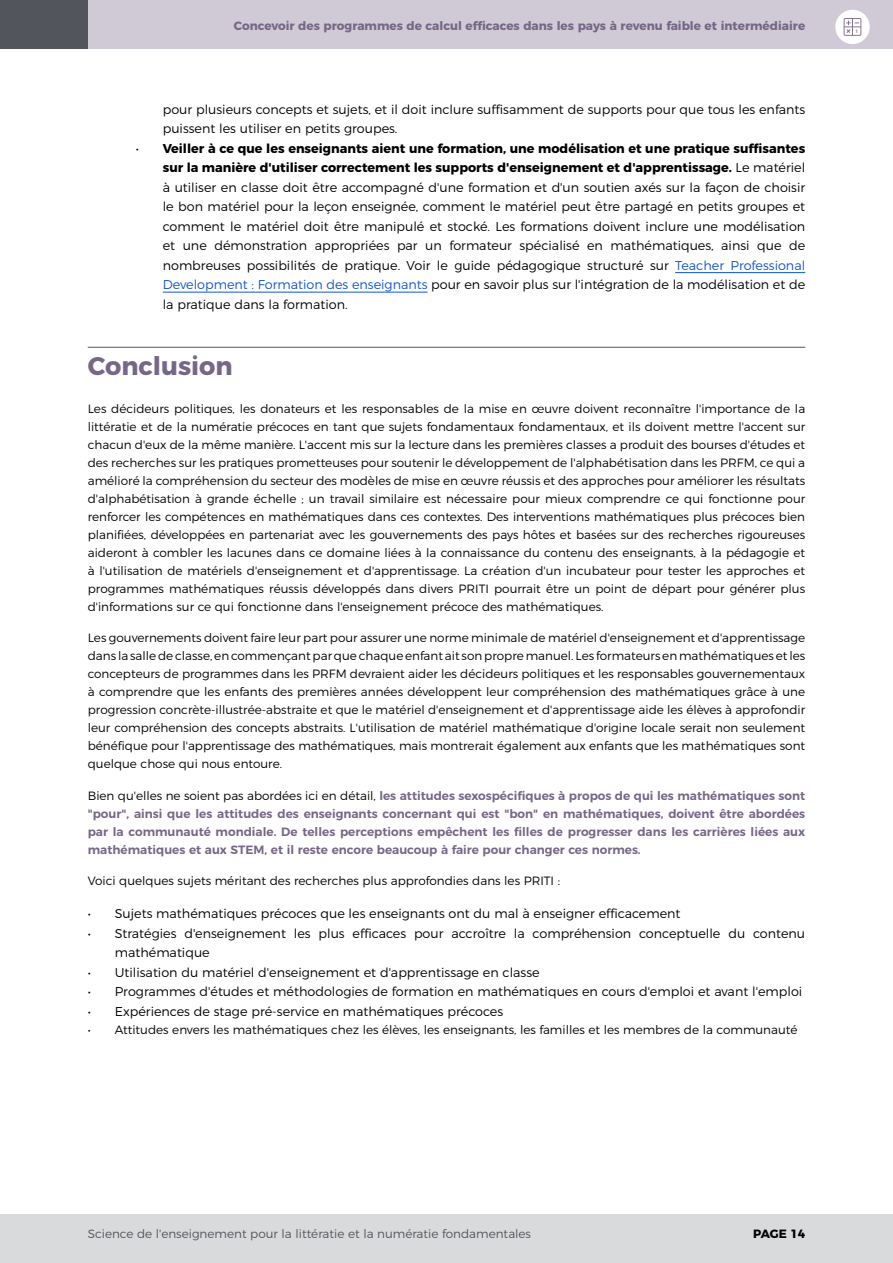
<style>
.page{position:relative;width:893px;height:1263px;background:#fff}
.page>*{position:absolute;margin:0;border:0;box-sizing:border-box;transform-origin:0 0}
.Heading1__rule{font:700 25.5px "Montserrat";color:#766787}
.t1{font:300 12.75px/19.5px "Montserrat";color:#000}
.Body{font:300 12px/18px "Montserrat";color:#000;text-align:justify}
.Body-2{font:600 12px/18px "Montserrat";color:#766787;text-align:justify}
.t2{font:700 12px "Montserrat";color:#766787}
.t3{font:300 12px "Montserrat";color:#52555b}
.t4{font:700 12px "Montserrat";letter-spacing:-.01em;color:#000}
.s1{font-weight:700}
.s2{color:#15c}
.s3{font-weight:300;color:#000}
</style>
<div class="page">
<div style="left:0;top:0;width:893px;height:49px;background:#cfcad5"></div>
<div style="left:0;top:0;width:88px;height:49px;background:#52555b"></div>
<div style="left:0;top:1214px;width:893px;height:49px;background:#d8dadb"></div>
<div style="left:835px;top:10px;width:35px;height:34px;background:#fff;border-radius:50%"></div>
<svg style="left:844px;top:18px;width:17px;height:18px"></svg>
<hr style="left:675px;top:272px;width:130px;height:1px;background:#15c">
<hr style="left:163px;top:292px;width:265px;height:1px;background:#15c">
<hr style="left:88px;top:347px;width:717px;height:1px;background:#52555b">
<p class="t2" style="left:234px;top:16px;width:573px">Concevoir des programmes de calcul efficaces dans les pays à revenu faible et intermédiaire</p>
<p class="t1" style="left:163px;top:98px;width:644px">pour plusieurs concepts et sujets, et il doit inclure suffisamment de supports pour que tous les enfants puissent les utiliser en petits groupes.</p>
<p class="t1" style="left:163px;top:137px;width:644px;text-align:justify;text-indent:-27px">• <span class="s1">Veiller à ce que les enseignants aient une formation, une modélisation et une pratique suffisantes sur la manière d'utiliser correctement les supports d'enseignement et d'apprentissage.</span> Le matériel à utiliser en classe doit être accompagné d'une formation et d'un soutien axés sur la façon de choisir le bon matériel pour la leçon enseignée, comment le matériel peut être partagé en petits groupes et comment le matériel doit être manipulé et stocké. Les formations doivent inclure une modélisation et une démonstration appropriées par un formateur spécialisé en mathématiques, ainsi que de nombreuses possibilités de pratique. Voir le guide pédagogique structuré sur <span class="s2">Teacher Professional Development : Formation des enseignants</span> pour en savoir plus sur l'intégration de la modélisation et de la pratique dans la formation.</p>
<p class="Heading1__rule" style="left:88px;top:345px;width:146px">Conclusion</p>
<p class="Body" style="left:88px;top:399px;width:719px">Les décideurs politiques, les donateurs et les responsables de la mise en œuvre doivent reconnaître l'importance de la littératie et de la numératie précoces en tant que sujets fondamentaux fondamentaux, et ils doivent mettre l'accent sur chacun d'eux de la même manière. L'accent mis sur la lecture dans les premières classes a produit des bourses d'études et des recherches sur les pratiques prometteuses pour soutenir le développement de l'alphabétisation dans les PRFM, ce qui a amélioré la compréhension du secteur des modèles de mise en œuvre réussis et des approches pour améliorer les résultats d'alphabétisation à grande échelle ; un travail similaire est nécessaire pour mieux comprendre ce qui fonctionne pour renforcer les compétences en mathématiques dans ces contextes. Des interventions mathématiques plus précoces bien planifiées, développées en partenariat avec les gouvernements des pays hôtes et basées sur des recherches rigoureuses aideront à combler les lacunes dans ce domaine liées à la connaissance du contenu des enseignants, à la pédagogie et à l'utilisation de matériels d'enseignement et d'apprentissage. La création d'un incubateur pour tester les approches et programmes mathématiques réussis développés dans divers PRITI pourrait être un point de départ pour générer plus d'informations sur ce qui fonctionne dans l'enseignement précoce des mathématiques.</p>
<p class="Body" style="left:88px;top:628px;width:719px">Les gouvernements doivent faire leur part pour assurer une norme minimale de matériel d'enseignement et d'apprentissage dans la salle de classe, en commençant par que chaque enfant ait son propre manuel. Les formateurs en mathématiques et les concepteurs de programmes dans les PRFM devraient aider les décideurs politiques et les responsables gouvernementaux à comprendre que les enfants des premières années développent leur compréhension des mathématiques grâce à une progression concrète-illustrée-abstraite et que le matériel d'enseignement et d'apprentissage aide les élèves à approfondir leur compréhension des concepts abstraits. L'utilisation de matériel mathématique d'origine locale serait non seulement bénéfique pour l'apprentissage des mathématiques, mais montrerait également aux enfants que les mathématiques sont quelque chose qui nous entoure.</p>
<p class="Body-2" style="left:88px;top:786px;width:719px"><span class="s3">Bien qu'elles ne soient pas abordées ici en détail,</span> les attitudes sexospécifiques à propos de qui les mathématiques sont "pour", ainsi que les attitudes des enseignants concernant qui est "bon" en mathématiques, doivent être abordées par la communauté mondiale. De telles perceptions empêchent les filles de progresser dans les carrières liées aux mathématiques et aux STEM, et il reste encore beaucoup à faire pour changer ces normes.</p>
<p class="Body" style="left:88px;top:871px;width:474px">Voici quelques sujets méritant des recherches plus approfondies dans les PRITI :</p>
<p class="t1" style="left:88px;top:903px;width:594px">• Sujets mathématiques précoces que les enseignants ont du mal à enseigner efficacement</p>
<p class="t1" style="left:115px;top:922px;width:692px;text-indent:-27px">• Stratégies d'enseignement les plus efficaces pour accroître la compréhension conceptuelle du contenu mathématique</p>
<p class="t1" style="left:88px;top:961px;width:453px">• Utilisation du matériel d'enseignement et d'apprentissage en classe</p>
<p class="t1" style="left:88px;top:981px;width:716px">• Programmes d'études et méthodologies de formation en mathématiques en cours d'emploi et avant l'emploi</p>
<p class="t1" style="left:88px;top:1000px;width:417px">• Expériences de stage pré-service en mathématiques précoces</p>
<p class="Body" style="left:88px;top:1020px;width:711px">• Attitudes envers les mathématiques chez les élèves, les enseignants, les familles et les membres de la communauté</p>
<p class="t3" style="left:88px;top:1224px;width:445px">Science de l'enseignement pour la littératie et la numératie fondamentales</p>
<p class="t4" style="left:753px;top:1223px;width:53px">PAGE 14</p>
</div>
